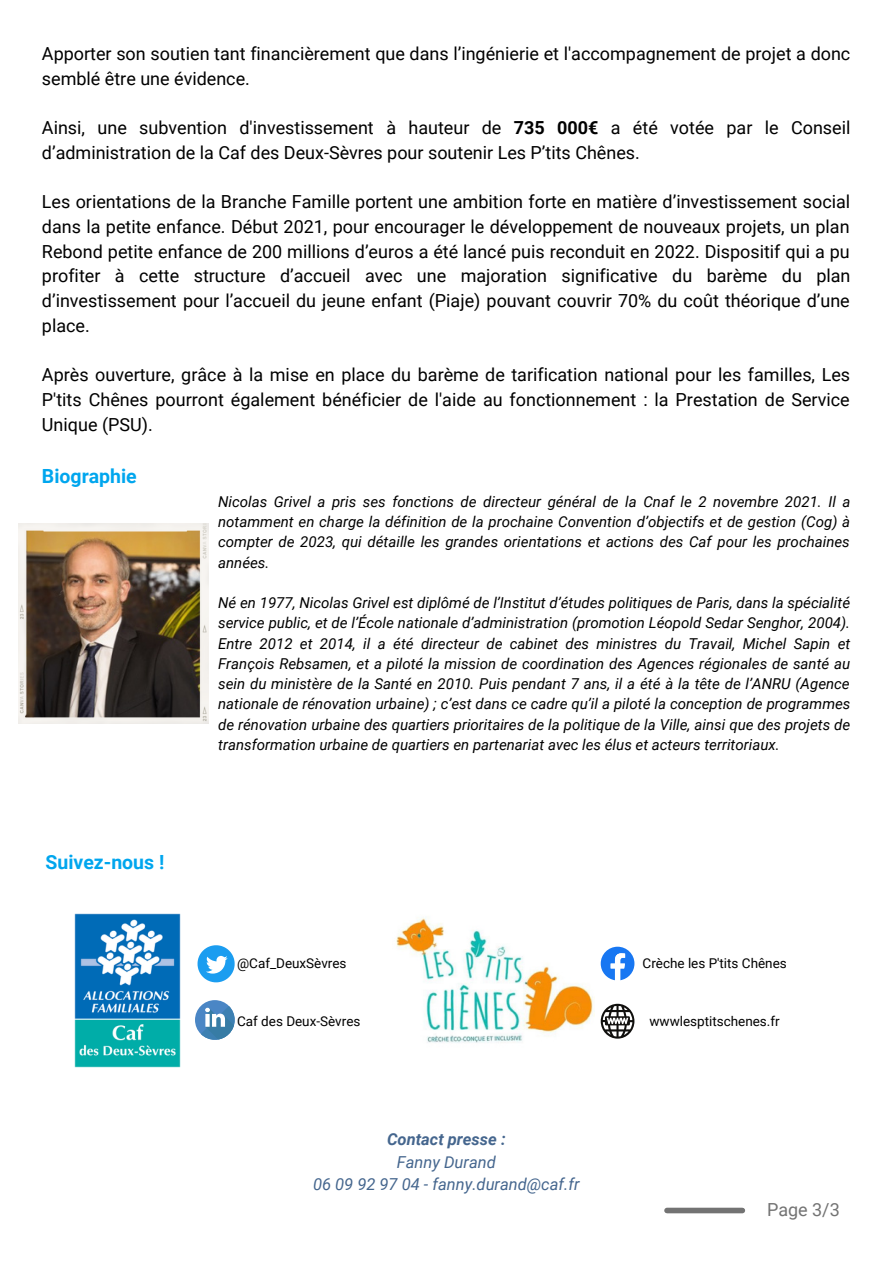
<style>
.page{position:relative;width:893px;height:1264px;background:#fff}
.page>*{position:absolute;margin:0;border:0;box-sizing:border-box;transform-origin:0 0}
.t1{font:700 19.5px "Roboto";color:#00a6ee}
.t2{font:18px/24.8px "Roboto";color:#000}
.t3{font:18px "Roboto";color:#737373}
.t4{font:italic 16.5px/22.5px "Roboto";color:#45668e;text-align:center}
.t5{font:italic 700 16.5px "Roboto";color:#45668e}
.t6{font:italic 15px/20.2px "Roboto";color:#000;text-align:justify}
.t7{font:13.5px "Roboto";color:#000}
.s1{font-weight:700}
</style>
<div class="page">
<img style="left:18px;top:524px;width:190px;height:199px">
<div style="left:667px;top:1207px;width:75px;height:6px;background:#737373"></div>
<img style="left:75px;top:913px;width:105px;height:154px">
<svg style="left:600px;top:1003px;width:34px;height:35px"></svg>
<svg style="left:600px;top:946px;width:34px;height:34px"></svg>
<div style="left:195px;top:1000px;width:40px;height:39px;background:#4a86c5;border-radius:50%"></div>
<svg style="left:201px;top:1005px;width:34px;height:35px"></svg>
<svg style="left:197px;top:945px;width:38px;height:37px"></svg>
<img style="left:396px;top:918px;width:198px;height:125px">
<p class="t2" style="left:42px;top:41px;width:809px">Apporter son soutien tant financièrement que dans l’ingénierie et l'accompagnement de projet a donc semblé être une évidence.</p>
<p class="t2" style="left:42px;top:115px;width:809px">Ainsi, une subvention d'investissement à hauteur de <span class="s1">735 000€</span> a été votée par le Conseil d’administration de la Caf des Deux-Sèvres pour soutenir Les P’tits Chênes.</p>
<p class="t2" style="left:42px;top:190px;width:810px;text-align:justify">Les orientations de la Branche Famille portent une ambition forte en matière d’investissement social dans la petite enfance. Début 2021, pour encourager le développement de nouveaux projets, un plan Rebond petite enfance de 200 millions d’euros a été lancé puis reconduit en 2022. Dispositif qui a pu profiter à cette structure d’accueil avec une majoration significative du barème du plan d’investissement pour l’accueil du jeune enfant (Piaje) pouvant couvrir 70% du coût théorique d’une place.</p>
<p class="t2" style="left:42px;top:363px;width:809px;text-align:justify">Après ouverture, grâce à la mise en place du barème de tarification national pour les familles, Les P'tits Chênes pourront également bénéficier de l'aide au fonctionnement : la Prestation de Service Unique (PSU).</p>
<h1 class="t1" style="left:42px;top:464px;width:96px">Biographie</h1>
<p class="t6" style="left:218px;top:491px;width:633px">Nicolas Grivel a pris ses fonctions de directeur général de la Cnaf le 2 novembre 2021. Il a notamment en charge la définition de la prochaine Convention d’objectifs et de gestion (Cog) à compter de 2023, qui détaille les grandes orientations et actions des Caf pour les prochaines années.</p>
<p class="t6" style="left:218px;top:593px;width:633px">Né en 1977, Nicolas Grivel est diplômé de l’Institut d’études politiques de Paris, dans la spécialité service public, et de l’École nationale d’administration (promotion Léopold Sedar Senghor, 2004).<br>Entre 2012 et 2014, il a été directeur de cabinet des ministres du Travail, Michel Sapin et François Rebsamen, et a piloté la mission de coordination des Agences régionales de santé au sein du ministère de la Santé en 2010. Puis pendant 7 ans, il a été à la tête de l’ANRU (Agence nationale de rénovation urbaine) ; c’est dans ce cadre qu’il a piloté la conception de programmes de rénovation urbaine des quartiers prioritaires de la politique de la Ville, ainsi que des projets de transformation urbaine de quartiers en partenariat avec les élus et acteurs territoriaux.</p>
<h1 class="t1" style="left:45px;top:850px;width:120px">Suivez-nous !</h1>
<p class="t7" style="left:237px;top:955px;width:111px">@Caf_DeuxSèvres</p>
<p class="t7" style="left:237px;top:1013px;width:125px">Caf des Deux-Sèvres</p>
<p class="t5" style="left:387px;top:1129px;width:120px">Contact presse :</p>
<p class="t4" style="left:313px;top:1150px;width:268px">Fanny Durand<br>06 09 92 97 04 - fanny.durand@caf.fr</p>
<p class="t7" style="left:642px;top:955px;width:146px">Crèche les P'tits Chênes</p>
<p class="t7" style="left:649px;top:1013px;width:132px">wwwlesptitschenes.fr</p>
<p class="t3" style="left:767px;top:1199px;width:74px">Page 3/3</p>
</div>
